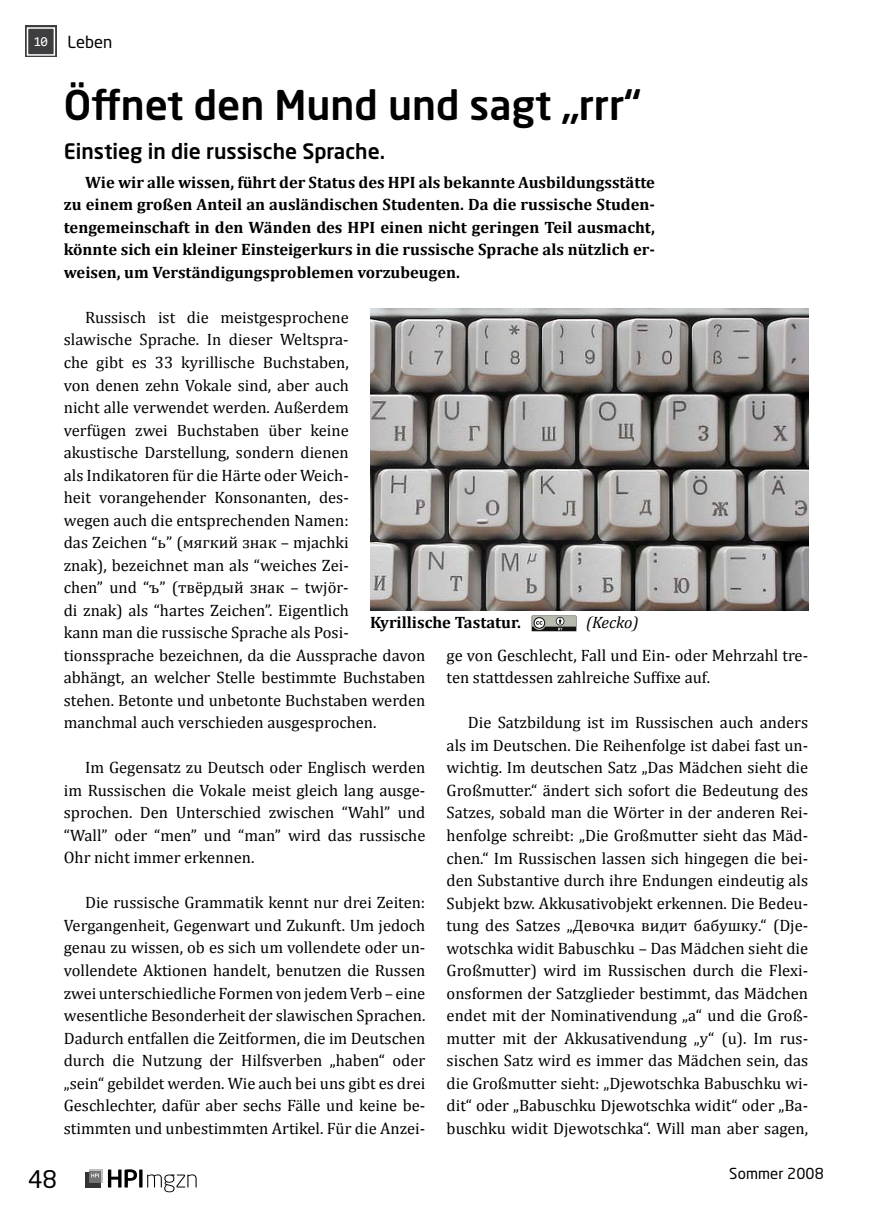
<style>
.page{position:relative;width:872px;height:1221px;background:#fff}
.page>*{position:absolute;margin:0;border:0;box-sizing:border-box;transform-origin:0 0}
.t1{font:500 40.5px "Neo Sans Std";color:#000}
.t2{font:24px "Neo Sans Std";color:#000}
.t3{font:500 21px "Neo Sans Std";color:#000}
.t4{font:16.5px/22.5px "Cambria";color:#000;text-align:justify}
.t5{font:700 16.5px/22.5px "Cambria";color:#000;text-align:justify}
.t6{font:16.5px "Neo Sans Std";color:#000}
.t7{font:italic 16.5px "Cambria";letter-spacing:-.015em;color:#000}
.t8{font:15px "Neo Sans Std";letter-spacing:.01em;color:#000}
.s1{font-family:"Consolas";font-size:13.5px;color:#fff}
</style>
<div class="page">
<svg style="left:85px;top:1171px;width:16px;height:16px"></svg>
<div style="left:90px;top:1169px;width:13px;height:13px;background:#bebfbf"></div>
<div style="left:90px;top:1171px;width:11px;height:11px;background:#747373"></div>
<svg style="left:91px;top:1173px;width:8px;height:4px"></svg>
<svg style="left:108px;top:1169px;width:29px;height:18px"></svg>
<hr style="left:139px;top:1169px;width:3px;height:18px;background:#000">
<svg style="left:147px;top:1174px;width:50px;height:18px"></svg>
<div style="left:25px;top:26px;width:32px;height:31px;background:#3e3e40"></div>
<div style="left:27px;top:27px;width:28px;height:29px;border:2px solid #fff"></div>
<img style="left:370px;top:308px;width:438px;height:303px">
<svg style="left:531px;top:615px;width:46px;height:17px"></svg>
<p class="t6" style="left:34px;top:32px;width:80px"><span class="s1">10</span> Leben</p>
<h1 class="t1" style="left:64px;top:80px;width:579px">Öffnet den Mund und sagt „rrr“</h1>
<p class="t3" style="left:64px;top:138px;width:323px">Einstieg in die russische Sprache.</p>
<p class="t5" style="left:64px;top:171px;width:593px;text-indent:21px">Wie wir alle wissen, führt der Status des HPI als bekannte Ausbildungsstätte zu einem großen Anteil an ausländischen Studenten. Da die russische Studen&shy;tengemeinschaft in den Wänden des HPI einen nicht geringen Teil ausmacht, könnte sich ein kleiner Einsteigerkurs in die russische Sprache als nützlich er&shy;weisen, um Verständigungsproblemen vorzubeugen.</p>
<p class="t4" style="left:64px;top:306px;width:363px;text-align:left;text-indent:21px">Russisch ist die meistgesprochene<br>slawische Sprache. In dieser Weltspra-<br>che gibt es 33 kyrillische Buchstaben,<br>von denen zehn Vokale sind, aber auch<br>nicht alle verwendet werden. Außerdem<br>verfügen zwei Buchstaben über keine akustische Darstellung, sondern dienen<br>als Indikatoren für die Härte oder Weich-<br>heit vorangehender Konsonanten, des-<br>wegen auch die entsprechenden Namen:<br>das Zeichen “ь” (мягкий знак – mjachki<br>znak), bezeichnet man als “weiches Zei-<br>chen” und “ъ” (твёрдый знак – twjör-<br>di znak) als “hartes Zeichen”. Eigentlich<br>kann man die russische Sprache als Posi&shy;tionssprache bezeichnen, da die Aussprache davon abhängt, an welcher Stelle bestimmte Buchstaben stehen. Betonte und unbetonte Buchstaben werden manchmal auch verschieden ausgesprochen.</p>
<p class="t4" style="left:64px;top:756px;width:363px;text-indent:21px">Im Gegensatz zu Deutsch oder Englisch werden im Russischen die Vokale meist gleich lang ausge&shy;sprochen. Den Unterschied zwischen “Wahl” und “Wall” oder “men” und “man” wird das russische Ohr nicht immer erkennen.</p>
<p class="t4" style="left:64px;top:891px;width:363px;text-indent:21px">Die russische Grammatik kennt nur drei Zeiten:<br>Vergangenheit, Gegenwart und Zukunft. Um jedoch genau zu wissen, ob es sich um vollendete oder un&shy;vollendete Aktionen handelt, benutzen die Russen zwei unterschiedliche Formen von jedem Verb – eine wesentliche Besonderheit der slawischen Sprachen.<br>Dadurch entfallen die Zeitformen, die im Deutschen durch die Nutzung der Hilfsverben „haben“ oder „sein“ gebildet werden. Wie auch bei uns gibt es drei Geschlechter, dafür aber sechs Fälle und keine be&shy;stimmten und unbestimmten Artikel. Für die Anzei-</p>
<p class="t5" style="left:370px;top:611px;width:152px">Kyrillische Tastatur.</p>
<p class="t7" style="left:586px;top:612px;width:54px">(Kecko)</p>
<p class="t4" style="left:446px;top:644px;width:363px">ge von Geschlecht, Fall und Ein- oder Mehrzahl tre&shy;ten stattdessen zahlreiche Suffixe auf.</p>
<p class="t4" style="left:446px;top:711px;width:363px;text-indent:21px">Die Satzbildung ist im Russischen auch anders als im Deutschen. Die Reihenfolge ist dabei fast un&shy;wichtig. Im deutschen Satz „Das Mädchen sieht die Großmutter.“ ändert sich sofort die Bedeutung des Satzes, sobald man die Wörter in der anderen Rei&shy;henfolge schreibt: „Die Großmutter sieht das Mäd&shy;chen.“ Im Russischen lassen sich hingegen die bei&shy;den Substantive durch ihre Endungen eindeutig als Subjekt bzw. Akkusativobjekt erkennen. Die Bedeu&shy;tung des Satzes „Девочка видит бабушку.“ (Dje&shy;wotschka widit Babuschku – Das Mädchen sieht die Großmutter) wird im Russischen durch die Flexi&shy;onsformen der Satzglieder bestimmt, das Mädchen endet mit der Nominativendung „a“ und die Groß&shy;mutter mit der Akkusativendung „y“ (u). Im rus&shy;sischen Satz wird es immer das Mädchen sein, das die Großmutter sieht: „Djewotschka Babuschku wi&shy;dit“ oder „Babuschku Djewotschka widit“ oder „Ba&shy;buschku widit Djewotschka“. Will man aber sagen,</p>
<h2 class="t2" style="left:28px;top:1163px;width:30px">48</h2>
<p class="t8" style="left:729px;top:1164px;width:96px">Sommer 2008</p>
</div>
